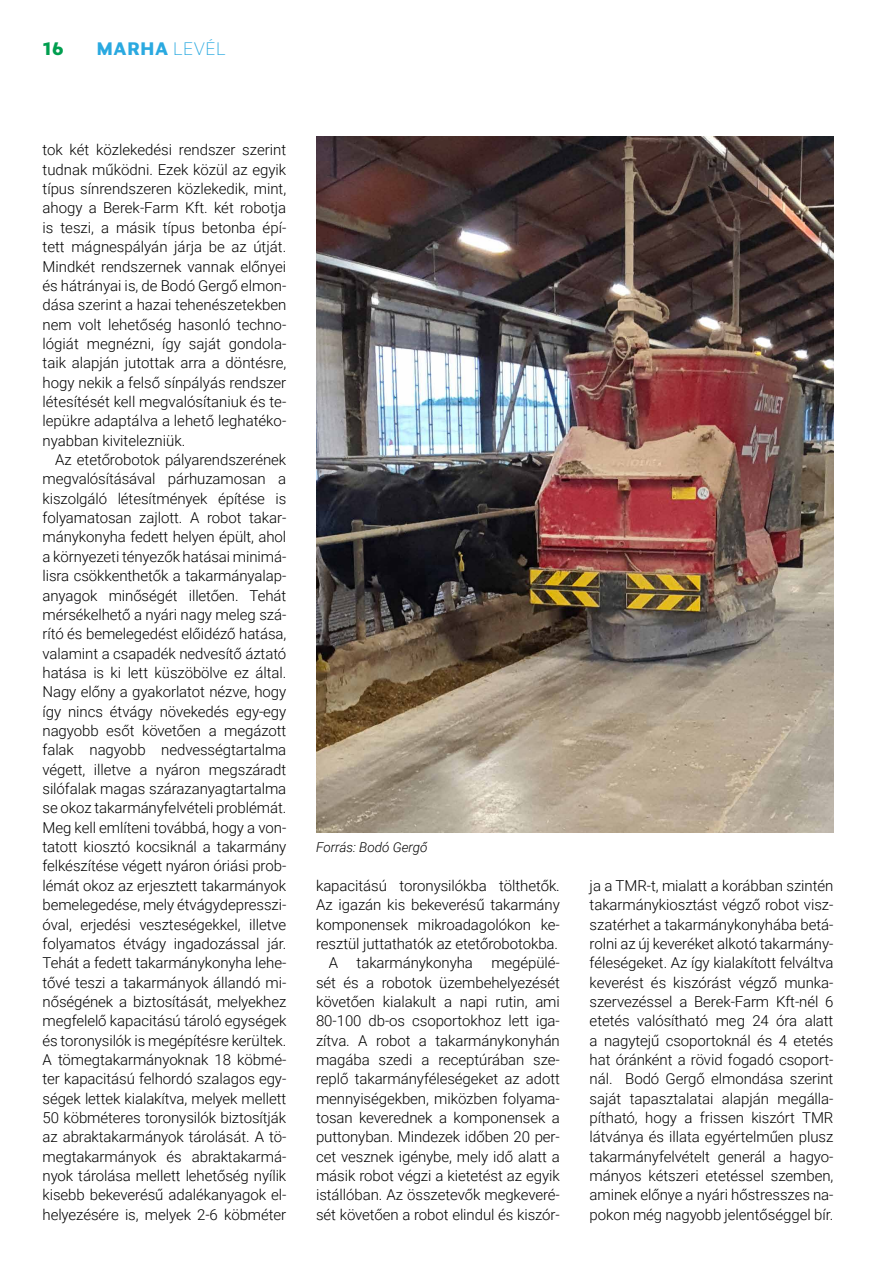
<style>
.page{position:relative;width:893px;height:1263px;background:#fff}
.page>*{position:absolute;margin:0;border:0;box-sizing:border-box;transform-origin:0 0}
.t1{font:800 18px "Evander";letter-spacing:.005em;color:#2aa9e0}
.t2{font:800 18px "Evander";color:#009e4f}
.t3{font:300 15px/19.4px "Roboto";letter-spacing:-.005em;color:#000;text-align:justify}
.t4{font:italic 300 13.5px "Roboto";color:#000}
.s1{font-weight:200}
</style>
<div class="page">
<img style="left:316px;top:136px;width:517px;height:697px">
<p class="t2" style="left:43px;top:38px;width:23px">16</p>
<p class="t1" style="left:97px;top:38px;width:131px">MARHA <span class="s1">LEVÉL</span></p>
<p class="t3" style="left:43px;top:140px;width:245px">tok két közlekedési rendszer szerint tudnak működni. Ezek közül az egyik típus sínrendszeren közlekedik, mint, ahogy a Berek-Farm Kft. két robotja is teszi, a másik típus betonba épí&shy;tett mágnespályán járja be az útját.<br>Mindkét rendszernek vannak előnyei és hátrányai is, de Bodó Gergő elmon&shy;dása szerint a hazai tehenészetekben nem volt lehetőség hasonló techno&shy;lógiát megnézni, így saját gondola&shy;taik alapján jutottak arra a döntésre, hogy nekik a felső sínpályás rendszer létesítését kell megvalósítaniuk és te&shy;lepükre adaptálva a lehető leghatéko&shy;nyabban kivitelezniük.</p>
<p class="t3" style="left:43px;top:449px;width:245px;text-indent:13px">Az etetőrobotok pályarendszerének megvalósításával párhuzamosan a kiszolgáló létesítmények építése is folyamatosan zajlott. A robot takar&shy;mánykonyha fedett helyen épült, ahol a környezeti tényezők hatásai minimá&shy;lisra csökkenthetők a takarmányalap&shy;anyagok minőségét illetően. Tehát mérsékelhető a nyári nagy meleg szá&shy;rító és bemelegedést előidéző hatása, valamint a csapadék nedvesítő áztató hatása is ki lett küszöbölve ez által.<br>Nagy előny a gyakorlatot nézve, hogy így nincs étvágy növekedés egy-egy nagyobb esőt követően a megázott falak nagyobb nedvességtartalma végett, illetve a nyáron megszáradt silófalak magas szárazanyagtartalma se okoz takarmányfelvételi problémát.<br>Meg kell említeni továbbá, hogy a von&shy;tatott kiosztó kocsiknál a takarmány felkészítése végett nyáron óriási prob&shy;lémát okoz az erjesztett takarmányok bemelegedése, mely étvágydepresszi&shy;óval, erjedési veszteségekkel, illetve folyamatos étvágy ingadozással jár.<br>Tehát a fedett takarmánykonyha lehe&shy;tővé teszi a takarmányok állandó mi&shy;nőségének a biztosítását, melyekhez megfelelő kapacitású tároló egységek és toronysilók is megépítésre kerültek.<br>A tömegtakarmányoknak 18 köbmé&shy;ter kapacitású felhordó szalagos egy&shy;ségek lettek kialakítva, melyek mellett 50 köbméteres toronysilók biztosítják az abraktakarmányok tárolását. A tö&shy;megtakarmányok és abraktakarmá&shy;nyok tárolása mellett lehetőség nyílik kisebb bekeverésű adalékanyagok el&shy;helyezésére is, melyek 2-6 köbméter</p>
<p class="t4" style="left:316px;top:838px;width:113px">Forrás: Bodó Gergő</p>
<p class="t3" style="left:316px;top:875px;width:245px;text-align:right">kapacitású toronysilókba tölthetők.<br>Az igazán kis bekeverésű takarmány komponensek mikroadagolókon ke&shy;resztül juttathatók az etetőrobotokba.<br>A takarmánykonyha megépülé&shy;sét és a robotok üzembehelyezését követően kialakult a napi rutin, ami 80-100 db-os csoportokhoz lett iga&shy;zítva. A robot a takarmánykonyhán magába szedi a receptúrában sze&shy;replő takarmányféleségeket az adott mennyiségekben, miközben folyama&shy;tosan keverednek a komponensek a puttonyban. Mindezek időben 20 per&shy;cet vesznek igénybe, mely idő alatt a másik robot végzi a kietetést az egyik istállóban. Az összetevők megkeveré&shy;sét követően a robot elindul és kiszór-</p>
<p class="t3" style="left:590px;top:875px;width:245px">ja a TMR-t, mialatt a korábban szintén takarmánykiosztást végző robot vis - szatérhet a takarmánykonyhába betá&shy;rolni az új keveréket alkotó takarmány&shy;féleségeket. Az így kialakított felváltva keverést és kiszórást végző munka&shy;szervezéssel a Berek-Farm Kft-nél 6 etetés valósítható meg 24 óra alatt a nagytejű csoportoknál és 4 etetés hat óránként a rövid fogadó csoport&shy;nál. Bodó Gergő elmondása szerint saját tapasztalatai alapján megálla&shy;pítható, hogy a frissen kiszórt TMR látványa és illata egyértelműen plusz takarmányfelvételt generál a hagyo&shy;mányos kétszeri etetéssel szemben, aminek előnye a nyári hőstresszes na&shy;pokon még nagyobb jelentőséggel bír.</p>
</div>
